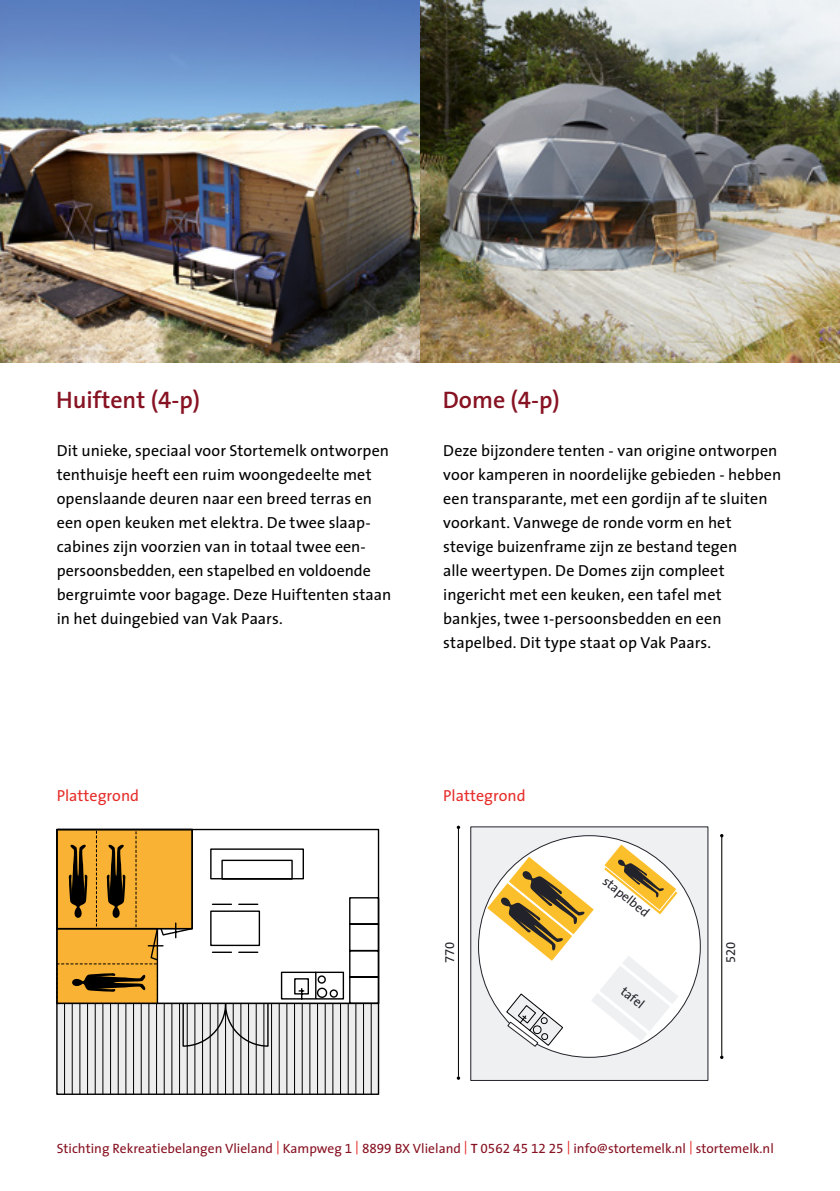
<style>
.page{position:relative;width:840px;height:1191px;background:#fff}
.page>*{position:absolute;margin:0;border:0;box-sizing:border-box;transform-origin:0 0}
.t1{font:600 24px "The Sans";color:#871222}
.t2{font:16px/24px "The Sans";letter-spacing:.005em;color:#000}
.t3{font:16px "The Sans";color:#e62d2a}
.t4{font:13.6px "The Sans";color:#871222}
.t5{font:13px "The Sans";color:#22222a}
.t6{font:13px "The Sans Regular Expert";color:#22222a}
.s1{font-family:"The Sans Semi Bold Expert";font-weight:400}
.s2{color:#e62d2a}
.s3{font-family:"The Sans Regular Expert"}
.s4{font-weight:600}
</style>
<div class="page">
<div style="left:470px;top:827px;width:237px;height:253px;background:#eff0f2"></div>
<div style="left:470px;top:826px;width:238px;height:255px;border:1px solid #22222a"></div>
<hr style="left:458px;top:827px;width:1px;height:249px;background:#000">
<svg style="left:456px;top:825px;width:4px;height:4px"></svg>
<hr style="left:721px;top:835px;width:1px;height:220px;background:#000">
<div style="left:478px;top:835px;width:222px;height:222px;background:#fff;border-radius:50%"></div>
<svg style="left:487px;top:842px;width:191px;height:205px"></svg>
<img style="left:0;top:0;width:420px;height:363px">
<svg style="left:344px;top:829px;width:35px;height:92px"></svg>
<svg style="left:56px;top:921px;width:323px;height:174px;background:#dadada"></svg>
<hr style="left:64px;top:1003px;width:1px;height:91px;background:#000">
<hr style="left:72px;top:1003px;width:1px;height:91px;background:#000">
<hr style="left:79px;top:1003px;width:1px;height:91px;background:#000">
<hr style="left:87px;top:1003px;width:1px;height:91px;background:#000">
<hr style="left:95px;top:1003px;width:1px;height:91px;background:#000">
<hr style="left:102px;top:1003px;width:1px;height:91px;background:#000">
<hr style="left:110px;top:1003px;width:1px;height:91px;background:#000">
<hr style="left:118px;top:1003px;width:1px;height:91px;background:#000">
<hr style="left:125px;top:1003px;width:1px;height:91px;background:#000">
<hr style="left:133px;top:1003px;width:1px;height:91px;background:#000">
<hr style="left:141px;top:1003px;width:1px;height:91px;background:#000">
<hr style="left:148px;top:1003px;width:1px;height:91px;background:#000">
<hr style="left:156px;top:1003px;width:1px;height:91px;background:#000">
<hr style="left:164px;top:1003px;width:1px;height:91px;background:#000">
<hr style="left:171px;top:1003px;width:1px;height:91px;background:#000">
<hr style="left:179px;top:1003px;width:1px;height:91px;background:#000">
<hr style="left:187px;top:1003px;width:1px;height:91px;background:#000">
<hr style="left:194px;top:1003px;width:1px;height:91px;background:#000">
<hr style="left:202px;top:1003px;width:1px;height:91px;background:#000">
<hr style="left:210px;top:1003px;width:1px;height:91px;background:#000">
<hr style="left:217px;top:1003px;width:1px;height:91px;background:#000">
<hr style="left:225px;top:1003px;width:1px;height:91px;background:#000">
<hr style="left:233px;top:1003px;width:1px;height:91px;background:#000">
<hr style="left:240px;top:1003px;width:1px;height:91px;background:#000">
<hr style="left:248px;top:1003px;width:1px;height:91px;background:#000">
<hr style="left:256px;top:1003px;width:1px;height:91px;background:#000">
<hr style="left:263px;top:1003px;width:1px;height:91px;background:#000">
<hr style="left:271px;top:1003px;width:1px;height:91px;background:#000">
<hr style="left:279px;top:1003px;width:1px;height:91px;background:#000">
<hr style="left:286px;top:1003px;width:1px;height:91px;background:#000">
<hr style="left:294px;top:1003px;width:1px;height:91px;background:#000">
<hr style="left:302px;top:1003px;width:1px;height:91px;background:#000">
<hr style="left:309px;top:1003px;width:1px;height:91px;background:#000">
<hr style="left:317px;top:1003px;width:1px;height:91px;background:#000">
<hr style="left:325px;top:1003px;width:1px;height:91px;background:#000">
<hr style="left:332px;top:1003px;width:1px;height:91px;background:#000">
<hr style="left:340px;top:1003px;width:1px;height:91px;background:#000">
<hr style="left:347px;top:1003px;width:1px;height:91px;background:#000">
<hr style="left:355px;top:1003px;width:1px;height:91px;background:#000">
<hr style="left:363px;top:1003px;width:1px;height:91px;background:#000">
<hr style="left:370px;top:1003px;width:1px;height:91px;background:#000">
<svg style="left:56px;top:829px;width:288px;height:218px"></svg>
<img style="left:420px;top:0;width:419px;height:363px">
<h1 class="t1" style="left:56px;top:380px;width:145px">Huiftent (<span class="s1">4</span>-p)</h1>
<p class="t2" style="left:57px;top:438px;width:336px">Dit unieke, speciaal voor Stortemelk ontworpen tenthuisje heeft een ruim woongedeelte met openslaande deuren naar een breed terras en een open keuken met elektra. De twee slaap&shy;cabines zijn voorzien van in totaal twee een&shy;persoonsbedden, een stapelbed en voldoende bergruimte voor bagage. Deze Huiftenten staan in het duingebied van Vak Paars.</p>
<h1 class="t1" style="left:442px;top:380px;width:118px">Dome (<span class="s1">4</span>-p)</h1>
<p class="t2" style="left:443px;top:438px;width:339px">Deze bijzondere tenten - van origine ontworpen voor kamperen in noordelijke gebieden - hebben een transparante, met een gordijn af te sluiten voorkant. Vanwege de ronde vorm en het stevige buizenframe zijn ze bestand tegen<br>alle weertypen. De Domes zijn compleet ingericht met een keuken, een tafel met bankjes, twee 1-persoonsbedden en een stapelbed. Dit type staat op Vak Paars.</p>
<p class="t3" style="left:57px;top:782px;width:84px">Plattegrond</p>
<p class="t3" style="left:443px;top:782px;width:84px">Plattegrond</p>
<p class="t5" style="left:611px;top:871px;width:57px;rotate:39deg">stapelbed</p>
<p class="t6" style="left:438px;top:963px;width:23px;rotate:-90deg">770</p>
<p class="t6" style="left:719px;top:963px;width:23px;rotate:-90deg">520</p>
<p class="t5" style="left:628px;top:981px;width:28px;rotate:38deg">tafel</p>
<p class="t4" style="left:57px;top:1136px;width:718px">Stichting Rekreatiebelangen Vlieland <span class="s2">|</span> Kampweg <span class="s3">1</span> <span class="s2">|</span> <span class="s3">8899</span> BX Vlieland <span class="s2">|</span> <span class="s4">T</span> <span class="s3">0562 45 12 25</span> <span class="s2">|</span> info@stortemelk.nl <span class="s2">|</span> stortemelk.nl</p>
</div>
